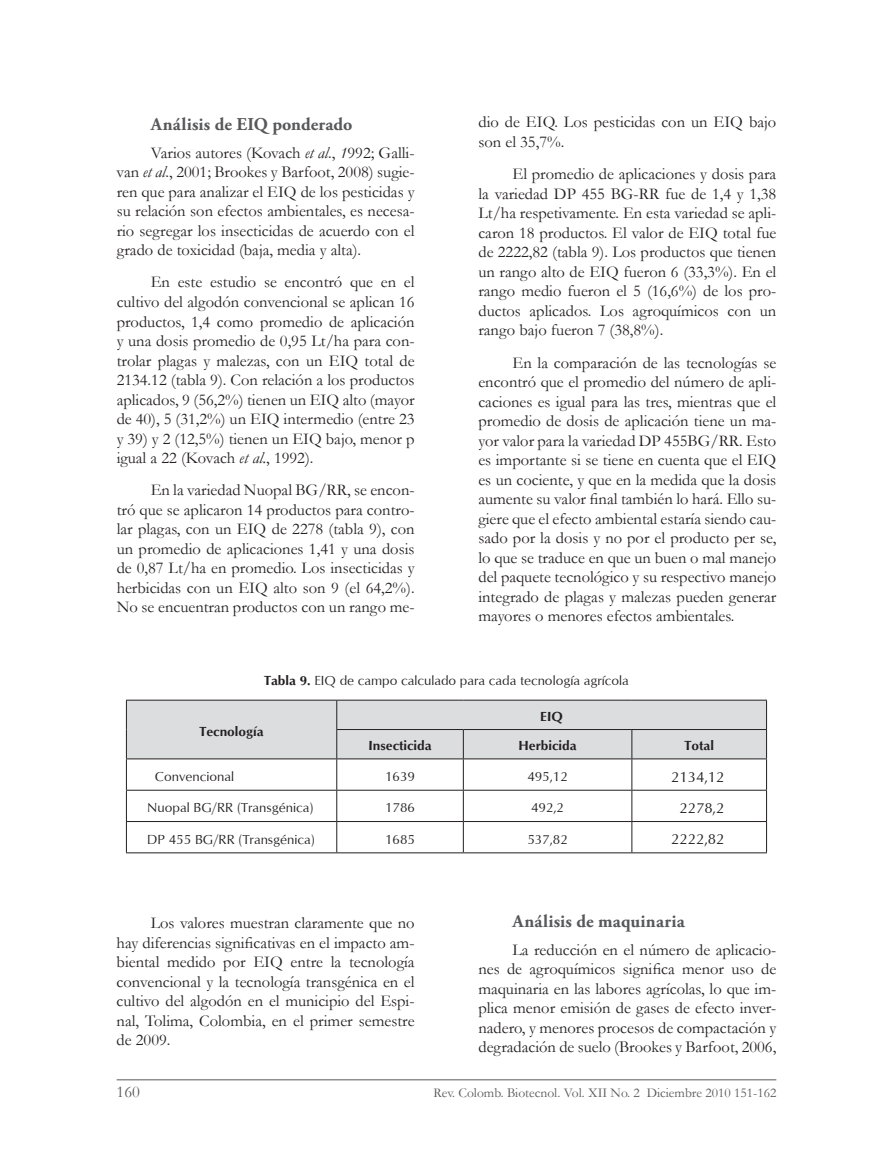
<style>
.page{position:relative;width:893px;height:1169px;background:#fff}
.page>*{position:absolute;margin:0;border:0;box-sizing:border-box;transform-origin:0 0}
.t1{font:700 18px "Adobe Garamond Pro";letter-spacing:.01em;color:#57585a}
.t2{font:16.5px/19.5px "Garamond";color:#231f20;text-align:justify}
.t3{font:16.5px "Garamond";color:#57585a}
.t4{font:15px "Optimum";color:#231f20}
.t5{font:13.5px "Optimum";color:#231f20}
.t6{font:13.5px "Garamond";color:#57585a}
.t7{font:700 13.5px "Optimum";color:#231f20}
.s1{font-style:italic}
.s2{font-weight:700}
</style>
<div class="page">
<hr style="left:117px;top:1079px;width:659px;height:1px;background:#57585a">
<hr style="left:126px;top:699px;width:210px;height:1px;background:#231f20">
<hr style="left:336px;top:699px;width:127px;height:1px;background:#231f20">
<hr style="left:463px;top:699px;width:168px;height:1px;background:#231f20">
<hr style="left:631px;top:699px;width:135px;height:1px;background:#231f20">
<div style="left:126px;top:700px;width:640px;height:58px;background:#dcdddf"></div>
<hr style="left:126px;top:758px;width:210px;height:1px;background:#231f20">
<hr style="left:126px;top:759px;width:1px;height:31px;background:#231f20">
<hr style="left:336px;top:758px;width:127px;height:1px;background:#231f20">
<hr style="left:336px;top:759px;width:1px;height:31px;background:#231f20">
<hr style="left:463px;top:758px;width:168px;height:1px;background:#231f20">
<hr style="left:463px;top:759px;width:1px;height:31px;background:#231f20">
<hr style="left:631px;top:758px;width:135px;height:1px;background:#231f20">
<hr style="left:631px;top:759px;width:1px;height:31px;background:#231f20">
<hr style="left:765px;top:759px;width:1px;height:31px;background:#231f20">
<hr style="left:126px;top:790px;width:210px;height:1px;background:#231f20">
<hr style="left:126px;top:790px;width:1px;height:31px;background:#231f20">
<hr style="left:336px;top:790px;width:127px;height:1px;background:#231f20">
<hr style="left:336px;top:790px;width:1px;height:31px;background:#231f20">
<hr style="left:463px;top:790px;width:168px;height:1px;background:#231f20">
<hr style="left:463px;top:790px;width:1px;height:31px;background:#231f20">
<hr style="left:631px;top:790px;width:135px;height:1px;background:#231f20">
<hr style="left:631px;top:790px;width:1px;height:31px;background:#231f20">
<hr style="left:765px;top:790px;width:1px;height:31px;background:#231f20">
<hr style="left:126px;top:821px;width:210px;height:1px;background:#231f20">
<hr style="left:126px;top:822px;width:1px;height:30px;background:#231f20">
<hr style="left:336px;top:821px;width:127px;height:1px;background:#231f20">
<hr style="left:336px;top:822px;width:1px;height:30px;background:#231f20">
<hr style="left:463px;top:821px;width:168px;height:1px;background:#231f20">
<hr style="left:463px;top:822px;width:1px;height:30px;background:#231f20">
<hr style="left:631px;top:821px;width:135px;height:1px;background:#231f20">
<hr style="left:631px;top:822px;width:1px;height:30px;background:#231f20">
<hr style="left:765px;top:822px;width:1px;height:30px;background:#231f20">
<hr style="left:126px;top:852px;width:210px;height:1px;background:#231f20">
<hr style="left:336px;top:852px;width:127px;height:1px;background:#231f20">
<hr style="left:463px;top:852px;width:168px;height:1px;background:#231f20">
<hr style="left:631px;top:852px;width:135px;height:1px;background:#231f20">
<p class="t1" style="left:151px;top:113px;width:203px">Análisis de EIQ ponderado</p>
<p class="t2" style="left:117px;top:142px;width:299px;text-indent:34px">Varios autores (Kovach <span class="s1">et al</span>., <span class="s1">1</span>992; Galli&shy;van <span class="s1">et al</span>., 2001; Brookes y Barfoot, 2008) sugie&shy;ren que para analizar el EIQ de los pesticidas y su relación son efectos ambientales, es necesa&shy;rio segregar los insecticidas de acuerdo con el grado de toxicidad (baja, media y alta).</p>
<p class="t2" style="left:117px;top:272px;width:299px;text-indent:34px">En este estudio se encontró que en el cultivo del algodón convencional se aplican 16 productos, 1,4 como promedio de aplicación y una dosis promedio de 0,95 Lt/ha para con&shy;trolar plagas y malezas, con un EIQ total de 2134.12 (tabla 9). Con relación a los productos aplicados, 9 (56,2%) tienen un EIQ alto (mayor de 40), 5 (31,2%) un EIQ intermedio (entre 23 y 39) y 2 (12,5%) tienen un EIQ bajo, menor p igual a 22 (Kovach <span class="s1">et al.</span>, 1992).</p>
<p class="t2" style="left:117px;top:480px;width:299px;text-indent:34px">En la variedad Nuopal BG/RR, se encon&shy;tró que se aplicaron 14 productos para contro&shy;lar plagas, con un EIQ de 2278 (tabla 9), con un promedio de aplicaciones 1,41 y una dosis de 0,87 Lt/ha en promedio. Los insecticidas y herbicidas con un EIQ alto son 9 (el 64,2%).<br>No se encuentran productos con un rango me-</p>
<p class="t2" style="left:478px;top:112px;width:299px">dio de EIQ. Los pesticidas con un EIQ bajo son el 35,7%.</p>
<p class="t2" style="left:478px;top:164px;width:299px;text-indent:34px">El promedio de aplicaciones y dosis para la variedad DP 455 BG-RR fue de 1,4 y 1,38<br>Lt/ha respetivamente. En esta variedad se apli&shy;caron 18 productos. El valor de EIQ total fue de 2222,82 (tabla 9). Los productos que tienen un rango alto de EIQ fueron 6 (33,3%). En el rango medio fueron el 5 (16,6%) de los pro&shy;ductos aplicados. Los agroquímicos con un rango bajo fueron 7 (38,8%).</p>
<p class="t2" style="left:478px;top:352px;width:299px;text-indent:34px">En la comparación de las tecnologías se encontró que el promedio del número de apli&shy;caciones es igual para las tres, mientras que el promedio de dosis de aplicación tiene un ma&shy;yor valor para la variedad DP 455BG/RR. Esto es importante si se tiene en cuenta que el EIQ es un cociente, y que en la medida que la dosis aumente su valor final también lo hará. Ello su&shy;giere que el efecto ambiental estaría siendo cau&shy;sado por la dosis y no por el producto per se, lo que se traduce en que un buen o mal manejo del paquete tecnológico y su respectivo manejo integrado de plagas y malezas pueden generar mayores o menores efectos ambientales.</p>
<p class="t5" style="left:264px;top:673px;width:366px"><span class="s2">Tabla 9.</span> EIQ de campo calculado para cada tecnología agrícola</p>
<p class="t7" style="left:199px;top:723px;width:66px">Tecnología</p>
<p class="t7" style="left:540px;top:708px;width:24px">EIQ</p>
<p class="t7" style="left:368px;top:738px;width:65px">Insecticida</p>
<p class="t7" style="left:518px;top:738px;width:60px">Herbicida</p>
<p class="t7" style="left:684px;top:738px;width:31px">Total</p>
<p class="t5" style="left:155px;top:768px;width:81px">Convencional</p>
<p class="t5" style="left:385px;top:768px;width:31px">1639</p>
<p class="t5" style="left:527px;top:768px;width:42px">495,12</p>
<p class="t4" style="left:670px;top:768px;width:55px">2134,12</p>
<p class="t5" style="left:147px;top:800px;width:168px">Nuopal BG/RR (Transgénica)</p>
<p class="t5" style="left:385px;top:800px;width:31px">1786</p>
<p class="t5" style="left:531px;top:800px;width:34px">492,2</p>
<p class="t4" style="left:679px;top:799px;width:46px">2278,2</p>
<p class="t5" style="left:147px;top:831px;width:169px">DP 455 BG/RR (Transgénica)</p>
<p class="t5" style="left:385px;top:831px;width:31px">1685</p>
<p class="t5" style="left:527px;top:831px;width:42px">537,82</p>
<p class="t4" style="left:670px;top:830px;width:55px">2222,82</p>
<p class="t2" style="left:117px;top:912px;width:299px;text-indent:34px">Los valores muestran claramente que no hay diferencias significativas en el impacto am&shy;biental medido por EIQ entre la tecnología convencional y la tecnología transgénica en el cultivo del algodón en el municipio del Espi&shy;nal, Tolima, Colombia, en el primer semestre de 2009.</p>
<p class="t1" style="left:512px;top:910px;width:174px">Análisis de maquinaria</p>
<p class="t2" style="left:478px;top:939px;width:299px;text-indent:34px">La reducción en el número de aplicacio&shy;nes de agroquímicos significa menor uso de maquinaria en las labores agrícolas, lo que im&shy;plica menor emisión de gases de efecto inver&shy;nadero, y menores procesos de compactación y degradación de suelo (Brookes y Barfoot, 2006,</p>
<p class="t3" style="left:117px;top:1081px;width:25px">160</p>
<p class="t6" style="left:433px;top:1083px;width:344px">Rev. Colomb. Biotecnol. Vol. XII No. 2 Diciembre 2010 151-162</p>
</div>
